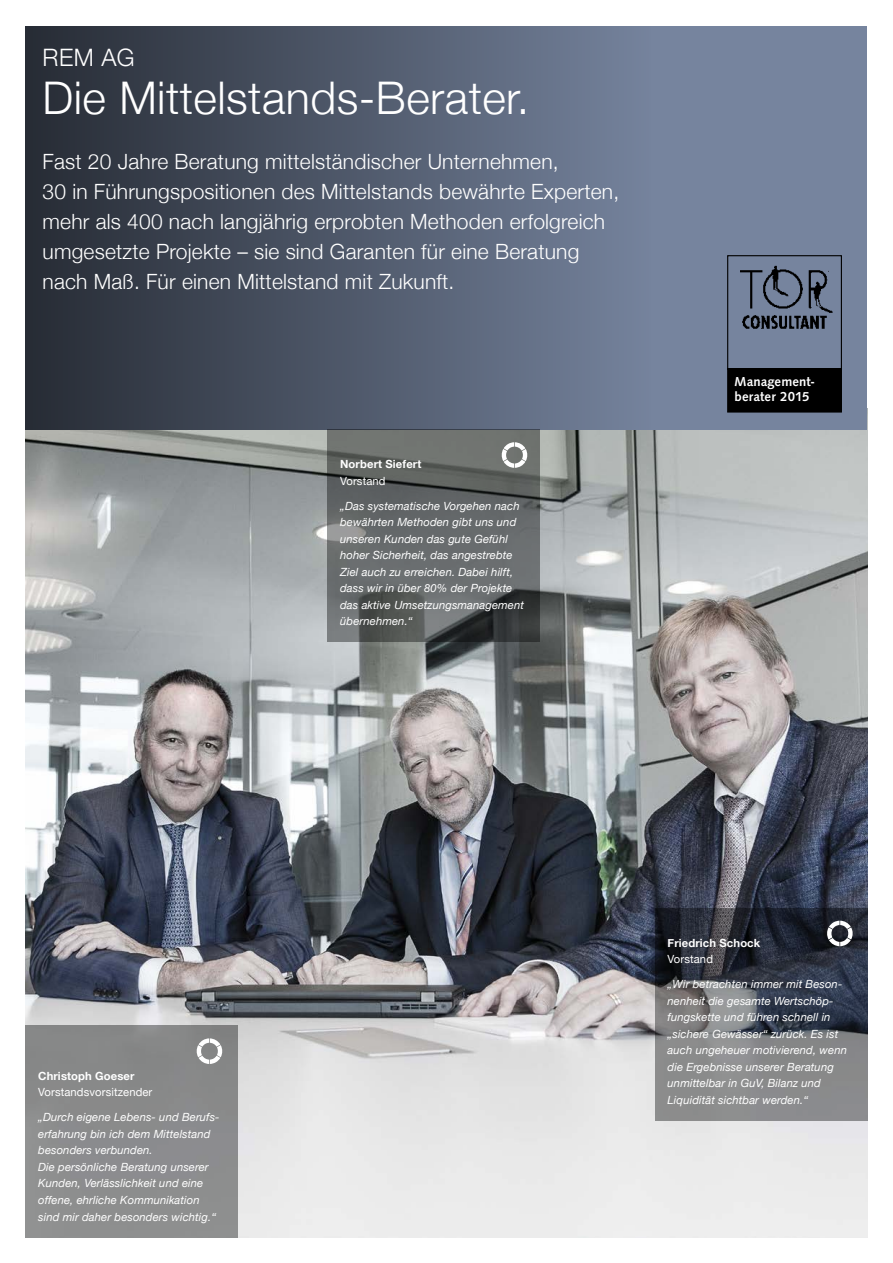
<style>
.page{position:relative;width:893px;height:1263px;background:#fff}
.page>*{position:absolute;margin:0;border:0;box-sizing:border-box;transform-origin:0 0}
.t1{font:300 45px "Helvetica Neue";letter-spacing:.01em;color:#fff}
.t2{font:300 24px "Helvetica Neue";color:#fff}
.t3{font:300 21px/30px "Helvetica Neue";letter-spacing:.01em;color:#fff}
.t4{font:700 13.5px/15.8px "S840 Sans";letter-spacing:.01em;color:#fff}
.t5{font:italic 11.25px/16.5px "Helvetica Neue";letter-spacing:.01em;color:#fff}
.t6{font:700 11.25px "Helvetica Neue";letter-spacing:.01em;color:#fff}
.t7{font:11.25px "Helvetica Neue";letter-spacing:.01em;color:#fff}
</style>
<div class="page">
<img style="left:26px;top:429px;width:841px;height:808px">
<div style="left:26px;top:26px;width:841px;height:403px;background:#76849e"></div>
<div style="left:26px;top:26px;width:625px;height:403px;background:linear-gradient(to right,#262c35,#75839d)"></div>
<svg style="left:327px;top:429px;width:213px;height:213px;background:#606464"></svg>
<svg style="left:501px;top:442px;width:27px;height:26px"></svg>
<svg style="left:655px;top:908px;width:212px;height:212px;background:#5a5d64"></svg>
<svg style="left:826px;top:921px;width:27px;height:25px"></svg>
<div style="left:26px;top:1025px;width:212px;height:212px;background:#8a8b8d"></div>
<svg style="left:196px;top:1038px;width:27px;height:26px"></svg>
<img style="left:740px;top:265px;width:93px;height:64px">
<div style="left:727px;top:255px;width:115px;height:115px;border:1px solid #000"></div>
<div style="left:728px;top:369px;width:113px;height:43px;background:#000"></div>
<div style="left:727px;top:368px;width:115px;height:45px;border:1px solid #000"></div>
<h2 class="t2" style="left:43px;top:43px;width:94px">REM AG</h2>
<h1 class="t1" style="left:43px;top:70px;width:488px">Die Mittelstands-Berater.</h1>
<p class="t3" style="left:43px;top:146px;width:578px">Fast 20 Jahre Beratung mittelständischer Unternehmen,<br>30 in Führungspositionen des Mittelstands bewährte Experten, mehr als 400 nach langjährig erprobten Methoden erfolgreich umgesetzte Projekte – sie sind Garanten für eine Beratung nach Maß. Für einen Mittelstand mit Zukunft.</p>
<p class="t6" style="left:340px;top:457px;width:83px">Norbert Siefert</p>
<p class="t7" style="left:340px;top:474px;width:47px">Vorstand</p>
<p class="t5" style="left:340px;top:497px;width:185px">„Das systematische Vorgehen nach bewährten Methoden gibt uns und unseren Kunden das gute Gefühl hoher Sicherheit, das angestrebte<br>Ziel auch zu erreichen. Dabei hilft, dass wir in über 80% der Projekte das aktive Umsetzungsmanagement übernehmen.“</p>
<p class="t4" style="left:735px;top:373px;width:81px">Management&shy;berater 2015</p>
<p class="t6" style="left:38px;top:1069px;width:98px">Christoph Goeser</p>
<p class="t7" style="left:38px;top:1086px;width:116px">Vorstandsvorsitzender</p>
<p class="t5" style="left:38px;top:1109px;width:183px">„Durch eigene Lebens- und Berufs&shy;erfahrung bin ich dem Mittelstand besonders verbunden.<br>Die persönliche Beratung unserer<br>Kunden, Verlässlichkeit und eine offene, ehrliche Kommunikation sind mir daher besonders wichtig.“</p>
<p class="t6" style="left:668px;top:935px;width:94px">Friedrich Schock</p>
<p class="t7" style="left:668px;top:952px;width:47px">Vorstand</p>
<p class="t5" style="left:668px;top:975px;width:181px">„Wir betrachten immer mit Beson&shy;nenheit die gesamte Wertschöp&shy;fungskette und führen schnell in „sichere Gewässer“ zurück. Es ist auch ungeheuer motivierend, wenn die Ergebnisse unserer Beratung unmittelbar in GuV, Bilanz und<br>Liquidität sichtbar werden.“</p>
</div>
